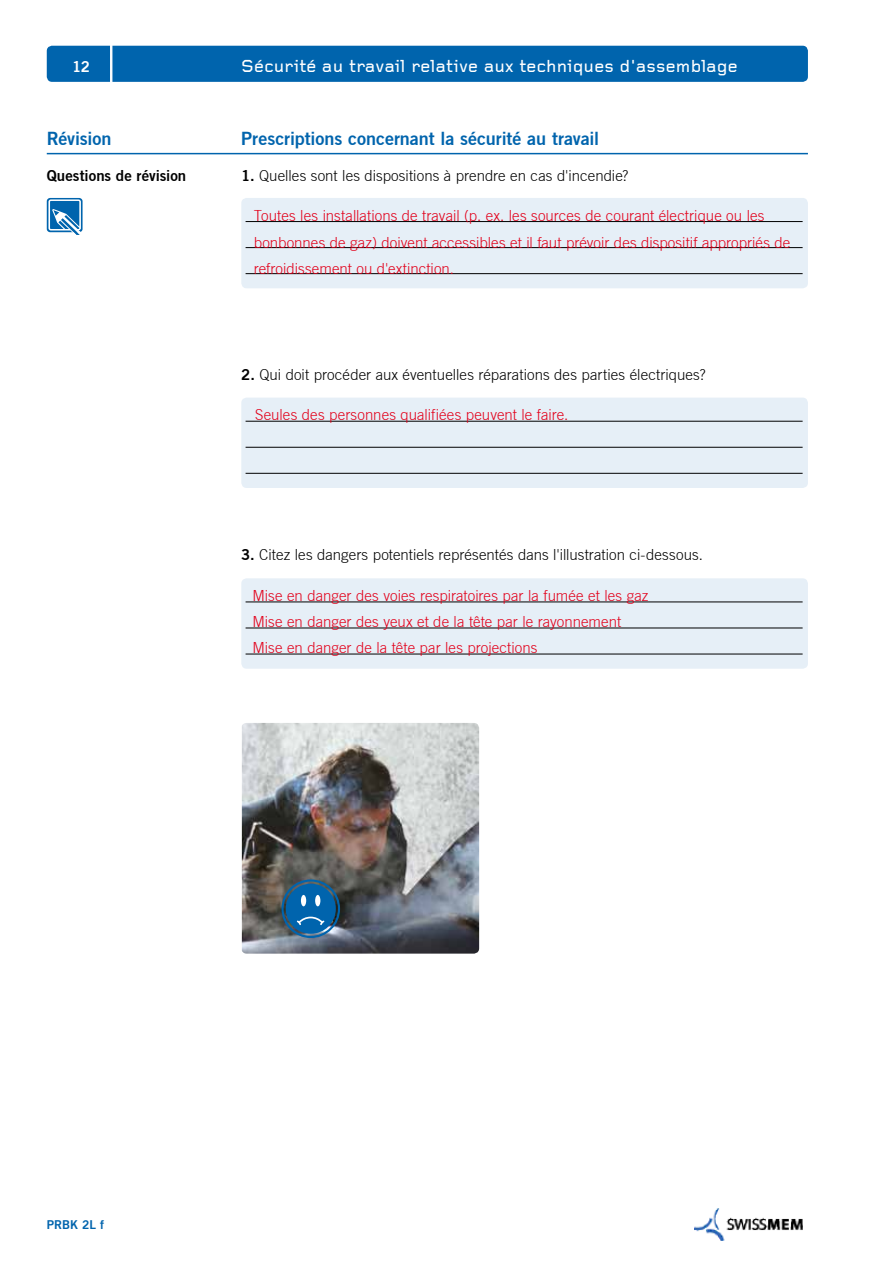
<style>
.page{position:relative;width:893px;height:1263px;background:#fff}
.page>*{position:absolute;margin:0;border:0;box-sizing:border-box;transform-origin:0 0}
.t1{font:500 18px "Foundry Gridnik";letter-spacing:.01em;color:#fff}
.t2{font:18px "Trade Gothic Bold Two";letter-spacing:-.005em;color:#0064ad}
.t3{font:300 15px/26.1px "Trade Gothic";letter-spacing:.005em;color:#e2001a}
.t4{font:300 15px "Trade Gothic";letter-spacing:.005em;color:#000}
.t5{font:15px "Trade Gothic Bold Two";color:#000}
.t6{font:15px "Trade Gothic Bold Two";color:#fff}
.t7{font:12px "Trade Gothic Bold Two";color:#0064ad}
.s1{font-family:"Trade Gothic Bold Two";font-weight:400}
</style>
<div class="page">
<div style="left:47px;top:46px;width:761px;height:36px;background:#0064ad;border-radius:5px"></div>
<hr style="left:47px;top:153px;width:761px;height:1px;background:#0064ad">
<hr style="left:110px;top:36px;width:2px;height:55px;background:#fff">
<img style="left:695px;top:1209px;width:107px;height:31px">
<svg style="left:47px;top:198px;width:36px;height:37px"></svg>
<img style="left:242px;top:723px;width:237px;height:231px">
<div style="left:286px;top:884px;width:50px;height:50px;background:#0064ad;border-radius:50%"></div>
<div style="left:301px;top:895px;width:5px;height:11px;background:#fff;border-radius:50%"></div>
<div style="left:315px;top:895px;width:5px;height:11px;background:#fff;border-radius:50%"></div>
<svg style="left:296px;top:916px;width:29px;height:9px"></svg>
<div style="left:281px;top:879px;width:59px;height:59px;border:2px solid #0064ad;border-radius:50%"></div>
<div style="left:241px;top:198px;width:567px;height:90px;background:#e6eff7;border-radius:5px"></div>
<hr style="left:246px;top:221px;width:557px;height:1px;background:#000">
<hr style="left:246px;top:247px;width:557px;height:1px;background:#000">
<hr style="left:246px;top:273px;width:557px;height:1px;background:#000">
<div style="left:241px;top:398px;width:567px;height:90px;background:#e6eff7;border-radius:5px"></div>
<hr style="left:246px;top:421px;width:557px;height:1px;background:#000">
<hr style="left:246px;top:447px;width:557px;height:1px;background:#000">
<hr style="left:246px;top:473px;width:557px;height:1px;background:#000">
<div style="left:241px;top:578px;width:567px;height:91px;background:#e6eff7;border-radius:5px"></div>
<hr style="left:246px;top:602px;width:557px;height:1px;background:#000">
<hr style="left:246px;top:628px;width:557px;height:1px;background:#000">
<hr style="left:246px;top:654px;width:557px;height:1px;background:#000">
<p class="t6" style="left:72px;top:58px;width:19px">12</p>
<p class="t1" style="left:241px;top:57px;width:498px">Sécurité au travail relative aux techniques d'assemblage</p>
<p class="t2" style="left:47px;top:127px;width:66px">Révision</p>
<p class="t2" style="left:241px;top:127px;width:359px">Prescriptions concernant la sécurité au travail</p>
<p class="t4" style="left:241px;top:166px;width:389px"><span class="s1">1.</span> Quelles sont les dispositions à prendre en cas d'incendie?</p>
<p class="t5" style="left:47px;top:166px;width:141px">Questions de révision</p>
<p class="t3" style="left:254px;top:203px;width:538px">Toutes les installations de travail (p. ex. les sources de courant électrique ou les bonbonnes de gaz) doivent accessibles et il faut prévoir des dispositif appropriés de refroidissement ou d'extinction.</p>
<p class="t4" style="left:241px;top:365px;width:466px"><span class="s1">2.</span> Qui doit procéder aux éventuelles réparations des parties électriques?</p>
<p class="t3" style="left:255px;top:401px;width:315px">Seules des personnes qualifiées peuvent le faire.</p>
<p class="t4" style="left:241px;top:546px;width:463px"><span class="s1">3.</span> Citez les dangers potentiels représentés dans l'illustration ci-dessous.</p>
<p class="t3" style="left:252px;top:582px;width:398px">Mise en danger des voies respiratoires par la fumée et les gaz<br>Mise en danger des yeux et de la tête par le rayonnement<br>Mise en danger de la tête par les projections</p>
<p class="t7" style="left:47px;top:1217px;width:59px">PRBK 2L f</p>
<p class="t7" style="left:93px;top:1217px;width:5px">f</p>
</div>
